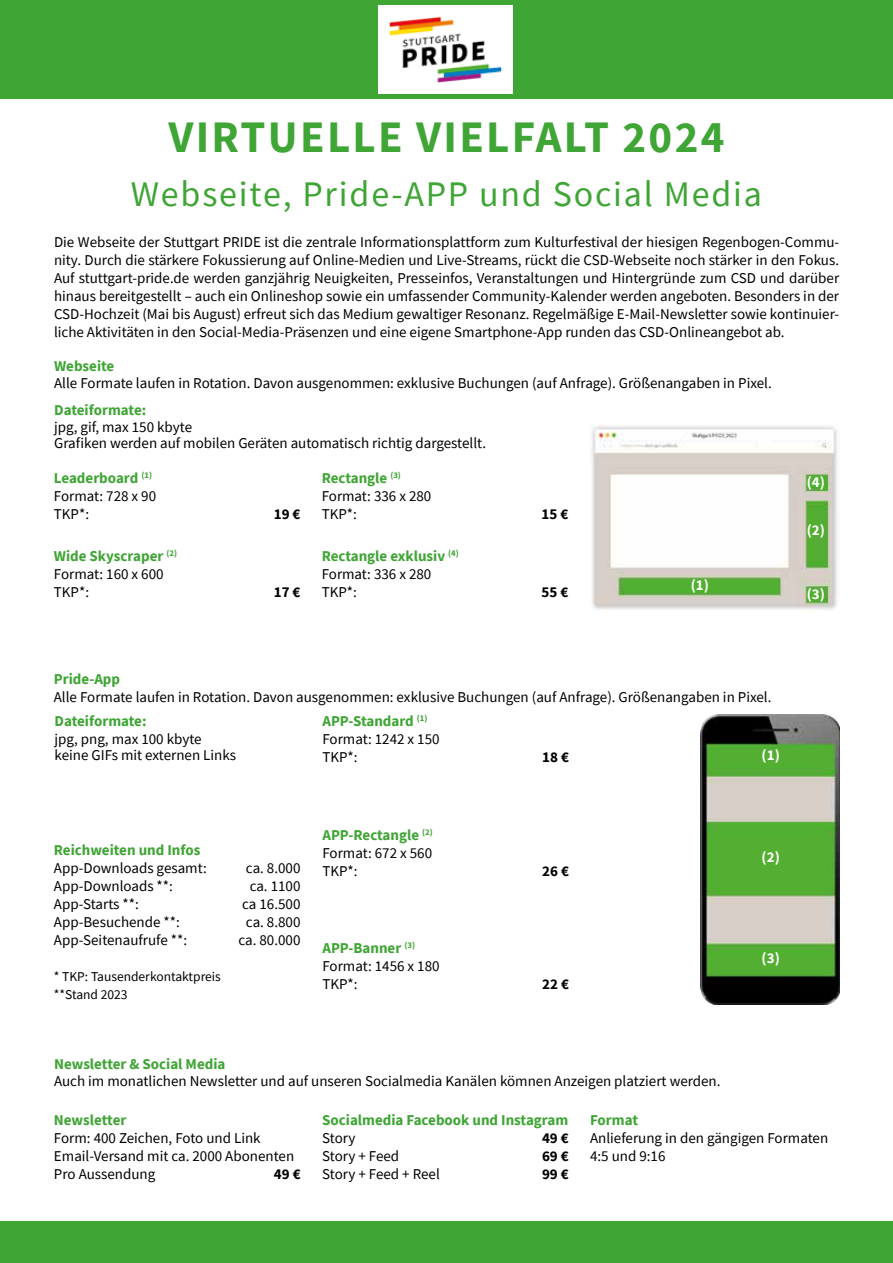
<style>
.page{position:relative;width:893px;height:1263px;background:#fff}
.page>*{position:absolute;margin:0;border:0;box-sizing:border-box;transform-origin:0 0}
.t1{font:700 45px "Source Sans Pro";letter-spacing:.05em;color:#3fa535}
.t2{font:36px "Source Sans Pro";letter-spacing:.05em;color:#3fa535}
.t3{font:15px/18px "Source Sans Pro";color:#000}
.t4{font:700 15px "Source Sans Pro";color:#3fa535}
.t5{font:700 15px "Source Sans Pro";color:#000}
.t6{font:700 15px "Source Sans Pro";color:#fff}
.t7{font:13.5px/18px "Source Sans Pro";color:#000}
.s1{font-weight:700;color:#3fa535}
</style>
<div class="page">
<div style="left:0;top:0;width:893px;height:99px;background:#3fa535"></div>
<div style="left:0;top:1221px;width:893px;height:42px;background:#3fa535"></div>
<img style="left:590px;top:423px;width:247px;height:189px">
<img style="left:378px;top:6px;width:134px;height:87px">
<img style="left:701px;top:715px;width:139px;height:290px">
<h1 class="t1" style="left:169px;top:106px;width:557px">VIRTUELLE VIELFALT 2024</h1>
<h2 class="t2" style="left:131px;top:171px;width:633px">Webseite, Pride-APP und Social Media</h2>
<p class="t3" style="left:54px;top:233px;width:787px;text-align:justify">Die Webseite der Stuttgart PRIDE ist die zentrale Informationsplattform zum Kulturfestival der hiesigen Regenbogen-Commu&shy;nity. Durch die stärkere Fokussierung auf Online-Medien und Live-Streams, rückt die CSD-Webseite noch stärker in den Fokus.<br>Auf stuttgart-pride.de werden ganzjährig Neuigkeiten, Presseinfos, Veranstaltungen und Hintergründe zum CSD und darüber hinaus bereitgestellt – auch ein Onlineshop sowie ein umfassender Community-Kalender werden angeboten. Besonders in der CSD-Hochzeit (Mai bis August) erfreut sich das Medium gewaltiger Resonanz. Regelmäßige E-Mail-Newsletter sowie kontinuier&shy;liche Aktivitäten in den Social-Media-Präsenzen und eine eigene Smartphone-App runden das CSD-Onlineangebot ab.</p>
<p class="t4" style="left:54px;top:356px;width:62px">Webseite</p>
<p class="t3" style="left:54px;top:374px;width:719px">Alle Formate laufen in Rotation. Davon ausgenommen: exklusive Buchungen (auf Anfrage). Größenangaben in Pixel.</p>
<p class="t4" style="left:54px;top:400px;width:94px">Dateiformate:</p>
<p class="t3" style="left:54px;top:419px;width:433px;line-height:16.5px">jpg, gif, max 150 kbyte<br>Grafiken werden auf mobilen Geräten automatisch richtig dargestellt.</p>
<p class="t3" style="left:54px;top:469px;width:104px"><span class="s1">Leaderboard</span> <sup>(1)<br></sup>Format: 728 x 90<br>TKP*:</p>
<p class="t3" style="left:54px;top:547px;width:125px"><span class="s1">Wide Skyscraper</span> <sup>(2)<br></sup>Format: 160 x 600<br>TKP*:</p>
<p class="t5" style="left:274px;top:503px;width:28px">19 €</p>
<p class="t5" style="left:274px;top:582px;width:28px">17 €</p>
<p class="t3" style="left:322px;top:469px;width:111px"><span class="s1">Rectangle</span> <sup>(3)<br></sup>Format: 336 x 280<br>TKP*:</p>
<p class="t3" style="left:322px;top:547px;width:139px"><span class="s1">Rectangle exklusiv</span> <sup>(4)<br></sup>Format: 336 x 280<br>TKP*:</p>
<p class="t5" style="left:541px;top:503px;width:28px">15 €</p>
<p class="t5" style="left:541px;top:582px;width:28px">55 €</p>
<p class="t6" style="left:691px;top:575px;width:20px">(1)</p>
<p class="t4" style="left:54px;top:669px;width:68px">Pride-App</p>
<p class="t3" style="left:54px;top:688px;width:719px">Alle Formate laufen in Rotation. Davon ausgenommen: exklusive Buchungen (auf Anfrage). Größenangaben in Pixel.</p>
<p class="t4" style="left:55px;top:711px;width:94px">Dateiformate:</p>
<p class="t3" style="left:55px;top:730px;width:183px;line-height:16.5px">jpg, png, max 100 kbyte keine GIFs mit externen Links</p>
<p class="t3" style="left:322px;top:712px;width:119px"><span class="s1">APP-Standard</span> <sup>(1)<br></sup>Format: 1242 x 150<br>TKP*:</p>
<p class="t6" style="left:762px;top:745px;width:20px">(1)</p>
<p class="t5" style="left:542px;top:747px;width:28px">18 €</p>
<p class="t4" style="left:54px;top:840px;width:148px">Reichweiten und Infos</p>
<p class="t3" style="left:54px;top:859px;width:154px">App-Downloads gesamt:</p>
<p class="t3" style="left:246px;top:859px;width:56px">ca. 8.000</p>
<p class="t3" style="left:54px;top:877px;width:121px">App-Downloads **:</p>
<p class="t3" style="left:250px;top:877px;width:52px">ca. 1100</p>
<p class="t3" style="left:54px;top:895px;width:86px">App-Starts **:</p>
<p class="t3" style="left:242px;top:895px;width:60px">ca 16.500</p>
<p class="t3" style="left:54px;top:913px;width:127px">App-Besuchende **:</p>
<p class="t3" style="left:246px;top:913px;width:56px">ca. 8.800</p>
<p class="t3" style="left:54px;top:931px;width:135px">App-Seitenaufrufe **:</p>
<p class="t3" style="left:239px;top:931px;width:63px">ca. 80.000</p>
<p class="t7" style="left:54px;top:968px;width:169px">* TKP: Tausenderkontaktpreis **Stand 2023</p>
<p class="t3" style="left:322px;top:826px;width:112px;text-align:justify"><span class="s1">APP-Rectangle</span> <sup>(2)<br></sup>Format: 672 x 560<br>TKP*:</p>
<p class="t3" style="left:322px;top:939px;width:119px"><span class="s1">APP-Banner</span> <sup>(3)<br></sup>Format: 1456 x 180<br>TKP*:</p>
<p class="t5" style="left:542px;top:861px;width:28px">26 €</p>
<p class="t5" style="left:542px;top:974px;width:28px">22 €</p>
<p class="t6" style="left:762px;top:846px;width:20px">(2)</p>
<p class="t6" style="left:762px;top:948px;width:20px">(3)</p>
<p class="t6" style="left:807px;top:472px;width:20px">(4)</p>
<p class="t6" style="left:807px;top:520px;width:20px">(2)</p>
<p class="t6" style="left:807px;top:584px;width:20px">(3)</p>
<p class="t4" style="left:54px;top:1054px;width:173px">Newsletter &amp; Social Media</p>
<p class="t3" style="left:54px;top:1071px;width:668px">Auch im monatlichen Newsletter und auf unseren Socialmedia Kanälen kömnen Anzeigen platziert werden.</p>
<p class="t4" style="left:54px;top:1110px;width:74px">Newsletter</p>
<p class="t3" style="left:54px;top:1129px;width:242px">Form: 400 Zeichen, Foto und Link<br>Email-Versand mit ca. 2000 Abonenten<br>Pro Aussendung</p>
<p class="t4" style="left:322px;top:1110px;width:248px">Socialmedia Facebook und Instagram</p>
<p class="t3" style="left:322px;top:1129px;width:35px">Story</p>
<p class="t5" style="left:542px;top:1128px;width:28px">49 €</p>
<p class="t3" style="left:322px;top:1147px;width:79px">Story + Feed</p>
<p class="t5" style="left:542px;top:1146px;width:28px">69 €</p>
<p class="t3" style="left:322px;top:1165px;width:119px">Story + Feed + Reel</p>
<p class="t5" style="left:542px;top:1164px;width:28px">99 €</p>
<p class="t4" style="left:590px;top:1110px;width:50px">Format</p>
<p class="t3" style="left:590px;top:1129px;width:240px">Anlieferung in den gängigen Formaten<br>4:5 und 9:16</p>
<p class="t5" style="left:274px;top:1164px;width:28px">49 €</p>
</div>
